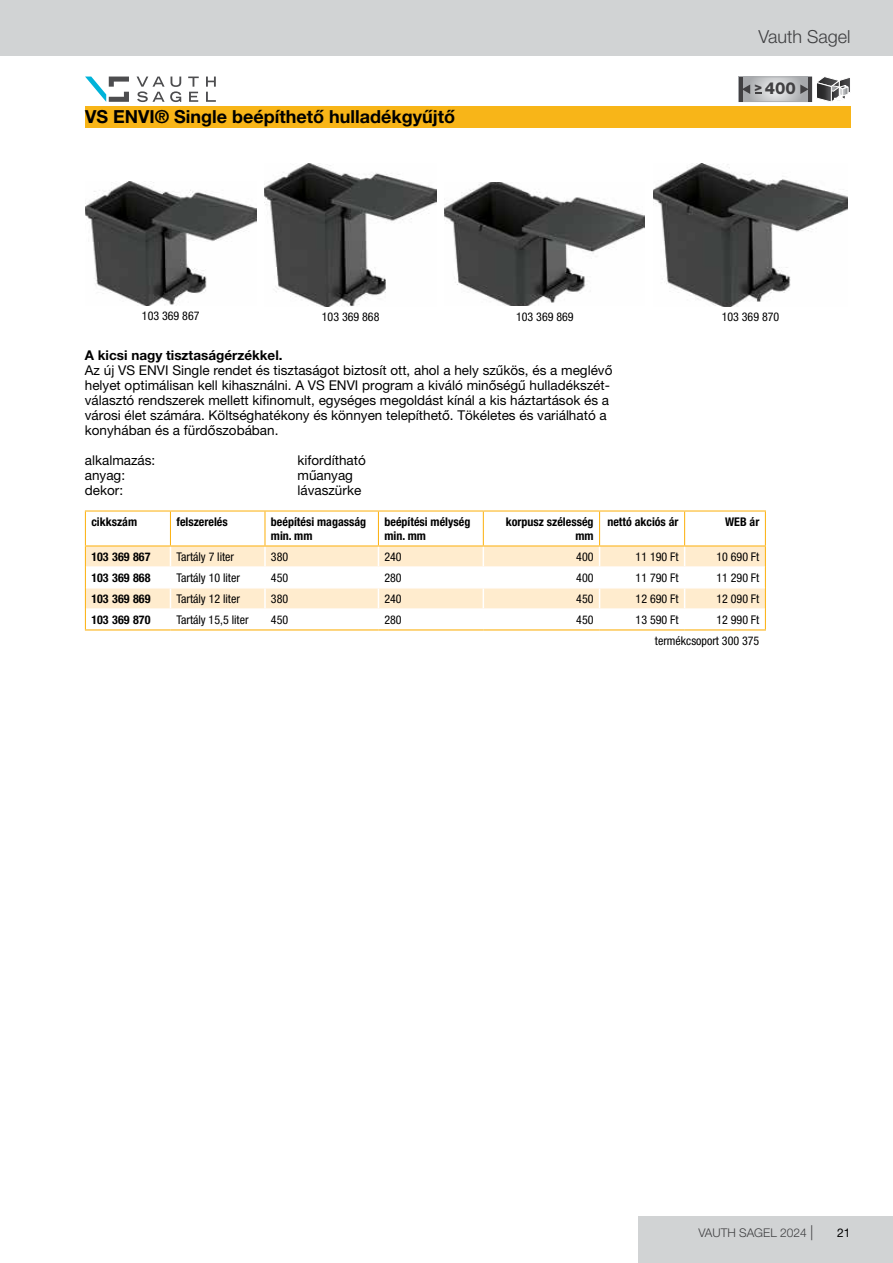
<style>
.page{position:relative;width:893px;height:1263px;background:#fff}
.page>*{position:absolute;margin:0;border:0;box-sizing:border-box;transform-origin:0 0}
.t1{font:700 18px "Helvetica Neue LT Pro";color:#000}
.t2{font:300 18px "Helvetica Neue LT Pro";color:#4d4d4f}
.t3{font:800 16.5px "Helvetica Neue LT Pro";color:#414042}
.t4{font:13.5px/15px "Helvetica Neue LT Pro";color:#000}
.t5{font:700 13.5px "Helvetica Neue LT Pro";color:#000}
.t6{font:condensed 12px/21px "Helvetica Neue LT Pro";color:#000;text-align:right}
.t7{font:700 condensed 12px/14.4px "Helvetica Neue LT Pro";color:#000}
.t8{font:300 12px "Helvetica Neue LT Pro";color:#4d4d4f}
.t9{font:12px "Helvetica Neue LT Pro";color:#000}
.s1{font-size:15px}
</style>
<div class="page">
<div style="left:638px;top:1216px;width:255px;height:47px;background:#d1d3d4"></div>
<div style="left:0;top:0;width:893px;height:55px;background:#d1d3d4"></div>
<svg style="left:738px;top:77px;width:112px;height:25px;background:#a8a8aa"></svg>
<svg style="left:85px;top:511px;width:680px;height:120px"></svg>
<svg style="left:85px;top:546px;width:681px;height:83px"></svg>
<hr style="left:85px;top:511px;width:1px;height:34px;background:#fcb316">
<hr style="left:85px;top:510px;width:85px;height:1px;background:#fcb316">
<hr style="left:85px;top:545px;width:85px;height:1px;background:#fcb316">
<hr style="left:170px;top:511px;width:1px;height:34px;background:#fcb316">
<hr style="left:170px;top:510px;width:95px;height:1px;background:#fcb316">
<hr style="left:265px;top:510px;width:113px;height:1px;background:#fcb316">
<hr style="left:378px;top:510px;width:105px;height:1px;background:#fcb316">
<hr style="left:483px;top:510px;width:117px;height:1px;background:#fcb316">
<hr style="left:170px;top:545px;width:95px;height:1px;background:#fcb316">
<hr style="left:265px;top:545px;width:113px;height:1px;background:#fcb316">
<hr style="left:378px;top:545px;width:105px;height:1px;background:#fcb316">
<hr style="left:483px;top:545px;width:117px;height:1px;background:#fcb316">
<hr style="left:264px;top:511px;width:1px;height:34px;background:#fcb316">
<hr style="left:378px;top:511px;width:1px;height:34px;background:#fcb316">
<hr style="left:483px;top:511px;width:1px;height:34px;background:#fcb316">
<hr style="left:599px;top:511px;width:1px;height:34px;background:#fcb316">
<hr style="left:684px;top:511px;width:1px;height:34px;background:#fcb316">
<hr style="left:765px;top:511px;width:1px;height:34px;background:#fcb316">
<hr style="left:600px;top:510px;width:85px;height:1px;background:#fcb316">
<hr style="left:685px;top:510px;width:81px;height:1px;background:#fcb316">
<hr style="left:600px;top:545px;width:85px;height:1px;background:#fcb316">
<hr style="left:685px;top:545px;width:81px;height:1px;background:#fcb316">
<hr style="left:85px;top:629px;width:85px;height:1px;background:#fcb316">
<hr style="left:170px;top:629px;width:95px;height:1px;background:#fcb316">
<hr style="left:265px;top:629px;width:113px;height:1px;background:#fcb316">
<hr style="left:378px;top:629px;width:105px;height:1px;background:#fcb316">
<hr style="left:483px;top:629px;width:117px;height:1px;background:#fcb316">
<hr style="left:600px;top:629px;width:85px;height:1px;background:#fcb316">
<hr style="left:685px;top:629px;width:81px;height:1px;background:#fcb316">
<hr style="left:86px;top:566px;width:84px;height:1px;background:#fff">
<hr style="left:170px;top:566px;width:95px;height:1px;background:#fff">
<hr style="left:265px;top:566px;width:113px;height:1px;background:#fff">
<hr style="left:378px;top:566px;width:105px;height:1px;background:#fff">
<hr style="left:483px;top:566px;width:117px;height:1px;background:#fff">
<hr style="left:600px;top:566px;width:85px;height:1px;background:#fff">
<hr style="left:685px;top:566px;width:80px;height:1px;background:#fff">
<hr style="left:86px;top:587px;width:84px;height:1px;background:#fff">
<hr style="left:170px;top:587px;width:95px;height:1px;background:#fff">
<hr style="left:265px;top:587px;width:113px;height:1px;background:#fff">
<hr style="left:378px;top:587px;width:105px;height:1px;background:#fff">
<hr style="left:483px;top:587px;width:117px;height:1px;background:#fff">
<hr style="left:600px;top:587px;width:85px;height:1px;background:#fff">
<hr style="left:685px;top:587px;width:80px;height:1px;background:#fff">
<hr style="left:86px;top:608px;width:84px;height:1px;background:#fff">
<hr style="left:170px;top:608px;width:95px;height:1px;background:#fff">
<hr style="left:265px;top:608px;width:113px;height:1px;background:#fff">
<hr style="left:378px;top:608px;width:105px;height:1px;background:#fff">
<hr style="left:483px;top:608px;width:117px;height:1px;background:#fff">
<hr style="left:600px;top:608px;width:85px;height:1px;background:#fff">
<hr style="left:685px;top:608px;width:80px;height:1px;background:#fff">
<div style="left:85px;top:106px;width:765px;height:22px;background:#f8b518"></div>
<svg style="left:206px;top:77px;width:10px;height:25px"></svg>
<svg style="left:188px;top:77px;width:11px;height:25px"></svg>
<svg style="left:137px;top:77px;width:44px;height:25px"></svg>
<svg style="left:85px;top:77px;width:44px;height:25px"></svg>
<img style="left:85px;top:182px;width:171px;height:123px">
<img style="left:265px;top:163px;width:171px;height:143px">
<img style="left:445px;top:183px;width:200px;height:123px">
<img style="left:654px;top:163px;width:193px;height:143px">
<h1 class="t2" style="left:758px;top:25px;width:94px">Vauth Sagel</h1>
<h1 class="t1" style="left:85px;top:106px;width:372px">VS ENVI® Single beépíthető hulladékgyűjtő</h1>
<p class="t3" style="left:755px;top:79px;width:43px"><sup>&gt;</sup> 400</p>
<p class="t6" style="left:142px;top:305px;width:59px">103 369 867</p>
<p class="t6" style="left:322px;top:306px;width:59px">103 369 868</p>
<p class="t6" style="left:516px;top:306px;width:59px">103 369 869</p>
<p class="t6" style="left:722px;top:306px;width:59px">103 369 870</p>
<p class="t5" style="left:85px;top:347px;width:199px">A kicsi nagy tisztaságérzékkel.</p>
<p class="t4" style="left:85px;top:363px;width:529px">Az új VS ENVI Single rendet és tisztaságot biztosít ott, ahol a hely szűkös, és a meglévő helyet optimálisan kell kihasználni. A VS ENVI program a kiváló minőségű hulladékszét&shy;választó rendszerek mellett kifinomult, egységes megoldást kínál a kis háztartások és a városi élet számára. Költséghatékony és könnyen telepíthető. Tökéletes és variálható a konyhában és a fürdőszobában.</p>
<p class="t4" style="left:85px;top:453px;width:72px">alkalmazás:</p>
<p class="t4" style="left:297px;top:453px;width:70px">kifordítható</p>
<p class="t4" style="left:85px;top:468px;width:42px">anyag:</p>
<p class="t4" style="left:297px;top:468px;width:57px">műanyag</p>
<p class="t4" style="left:85px;top:483px;width:40px">dekor:</p>
<p class="t4" style="left:297px;top:483px;width:65px">lávaszürke</p>
<p class="t7" style="left:91px;top:514px;width:47px">cikkszám</p>
<p class="t7" style="left:176px;top:514px;width:53px">felszerelés</p>
<p class="t7" style="left:271px;top:514px;width:97px">beépítési magasság min. mm</p>
<p class="t7" style="left:384px;top:514px;width:87px">beépítési mélység min. mm</p>
<p class="t7" style="left:506px;top:514px;width:89px;text-align:right">korpusz szélesség mm</p>
<p class="t7" style="left:607px;top:514px;width:73px">nettó akciós ár</p>
<p class="t7" style="left:725px;top:514px;width:36px">WEB ár</p>
<p class="t7" style="left:91px;top:549px;width:61px">103 369 867</p>
<p class="t6" style="left:176px;top:546px;width:59px">Tartály 7 liter</p>
<p class="t6" style="left:271px;top:546px;width:19px">380</p>
<p class="t6" style="left:384px;top:546px;width:19px">240</p>
<p class="t6" style="left:576px;top:546px;width:19px">400</p>
<p class="t6" style="left:636px;top:546px;width:44px">11 190 Ft</p>
<p class="t6" style="left:716px;top:546px;width:44px">10 690 Ft</p>
<p class="t7" style="left:91px;top:570px;width:61px">103 369 868</p>
<p class="t6" style="left:176px;top:567px;width:65px">Tartály 10 liter</p>
<p class="t6" style="left:271px;top:567px;width:19px">450</p>
<p class="t6" style="left:384px;top:567px;width:19px">280</p>
<p class="t6" style="left:576px;top:567px;width:19px">400</p>
<p class="t6" style="left:636px;top:567px;width:44px">11 790 Ft</p>
<p class="t6" style="left:716px;top:567px;width:44px">11 290 Ft</p>
<p class="t7" style="left:91px;top:591px;width:61px">103 369 869</p>
<p class="t6" style="left:176px;top:588px;width:65px">Tartály 12 liter</p>
<p class="t6" style="left:271px;top:588px;width:19px">380</p>
<p class="t6" style="left:384px;top:588px;width:19px">240</p>
<p class="t6" style="left:576px;top:588px;width:19px">450</p>
<p class="t6" style="left:636px;top:588px;width:44px">12 690 Ft</p>
<p class="t6" style="left:716px;top:588px;width:44px">12 090 Ft</p>
<p class="t7" style="left:91px;top:612px;width:61px">103 369 870</p>
<p class="t6" style="left:176px;top:609px;width:74px">Tartály 15,5 liter</p>
<p class="t6" style="left:271px;top:609px;width:19px">450</p>
<p class="t6" style="left:384px;top:609px;width:19px">280</p>
<p class="t6" style="left:576px;top:609px;width:19px">450</p>
<p class="t6" style="left:636px;top:609px;width:44px">13 590 Ft</p>
<p class="t6" style="left:655px;top:609px;width:106px">12 990 Ft termékcsoport 300 375</p>
<p class="t8" style="left:698px;top:1226px;width:116px">VAUTH SAGEL 2024 <span class="s1">|</span></p>
<p class="t9" style="left:837px;top:1226px;width:15px">21</p>
</div>
